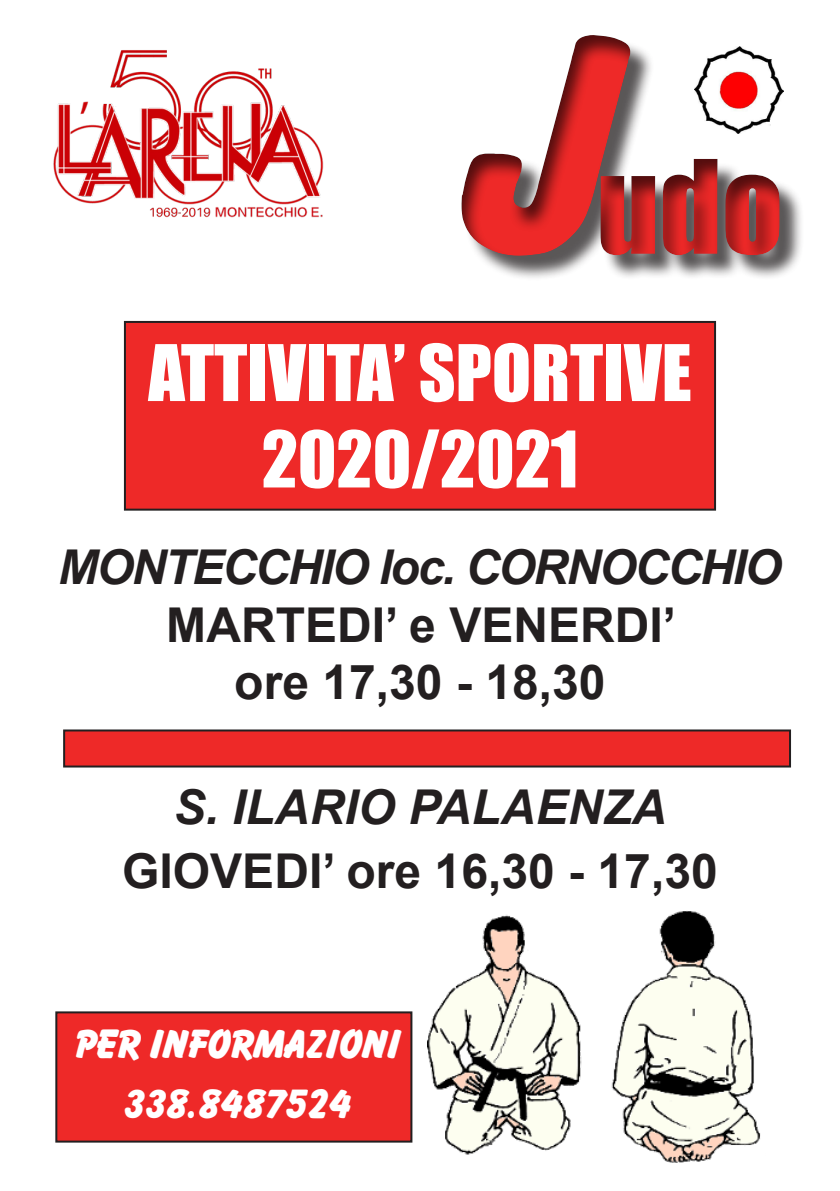
<style>
.page{position:relative;width:840px;height:1191px;background:#fff}
.page>*{position:absolute;margin:0;border:0;box-sizing:border-box;transform-origin:0 0}
.t1{font:700 280px "Balloon Extra";color:#ee2928}
.t2{font:120px "Impact";color:#ee2928}
.t3{font:72px/86.4px "Impact";color:#fff;text-align:center}
.t4{font:700 48px "Arial";color:#231f20}
.t5{font:italic 700 48px "Arial";letter-spacing:-.04em;color:#231f20}
.t6{font:italic 700 48px "Arial";color:#231f20}
.t7{font:700 36px "Balloon Extra";color:#fff}
</style>
<div class="page">
<div style="left:56px;top:1012px;width:355px;height:129px;background:#ee2928"></div>
<div style="left:55px;top:1011px;width:357px;height:131px;border:2px solid #231f20"></div>
<img style="left:53px;top:50px;width:271px;height:168px">
<img style="left:427px;top:911px;width:334px;height:251px">
<div style="left:435px;top:0;width:404px;height:320px;background:#231f20;opacity:.75"></div>
<div style="left:125px;top:322px;width:589px;height:187px;background:#ee2928"></div>
<div style="left:124px;top:321px;width:591px;height:189px;border:2px solid #231f20"></div>
<div style="left:64px;top:730px;width:725px;height:36px;background:#ee2928"></div>
<div style="left:63px;top:729px;width:727px;height:38px;border:2px solid #231f20"></div>
<h1 class="t1" style="left:441px;top:-47px;width:157px">J</h1>
<h2 class="t2" style="left:596px;top:114px;width:188px">udo</h2>
<p class="t3" style="left:148px;top:328px;width:544px">ATTIVITA’ SPORTIVE<br>2020/2021</p>
<p class="t5" style="left:58px;top:536px;width:724px">MONTECCHIO loc. CORNOCCHIO</p>
<p class="t4" style="left:166px;top:593px;width:511px">MARTEDI’ e VENERDI’</p>
<p class="t4" style="left:234px;top:651px;width:372px">ore 17,30 - 18,30</p>
<p class="t6" style="left:173px;top:776px;width:494px">S. ILARIO PALAENZA</p>
<p class="t4" style="left:122px;top:840px;width:596px">GIOVEDI’ ore 16,30 - 17,30</p>
<p class="t7" style="left:72px;top:1019px;width:326px">PER INFORMAZIONI</p>
<p class="t7" style="left:120px;top:1079px;width:229px">338.8487524</p>
</div>
